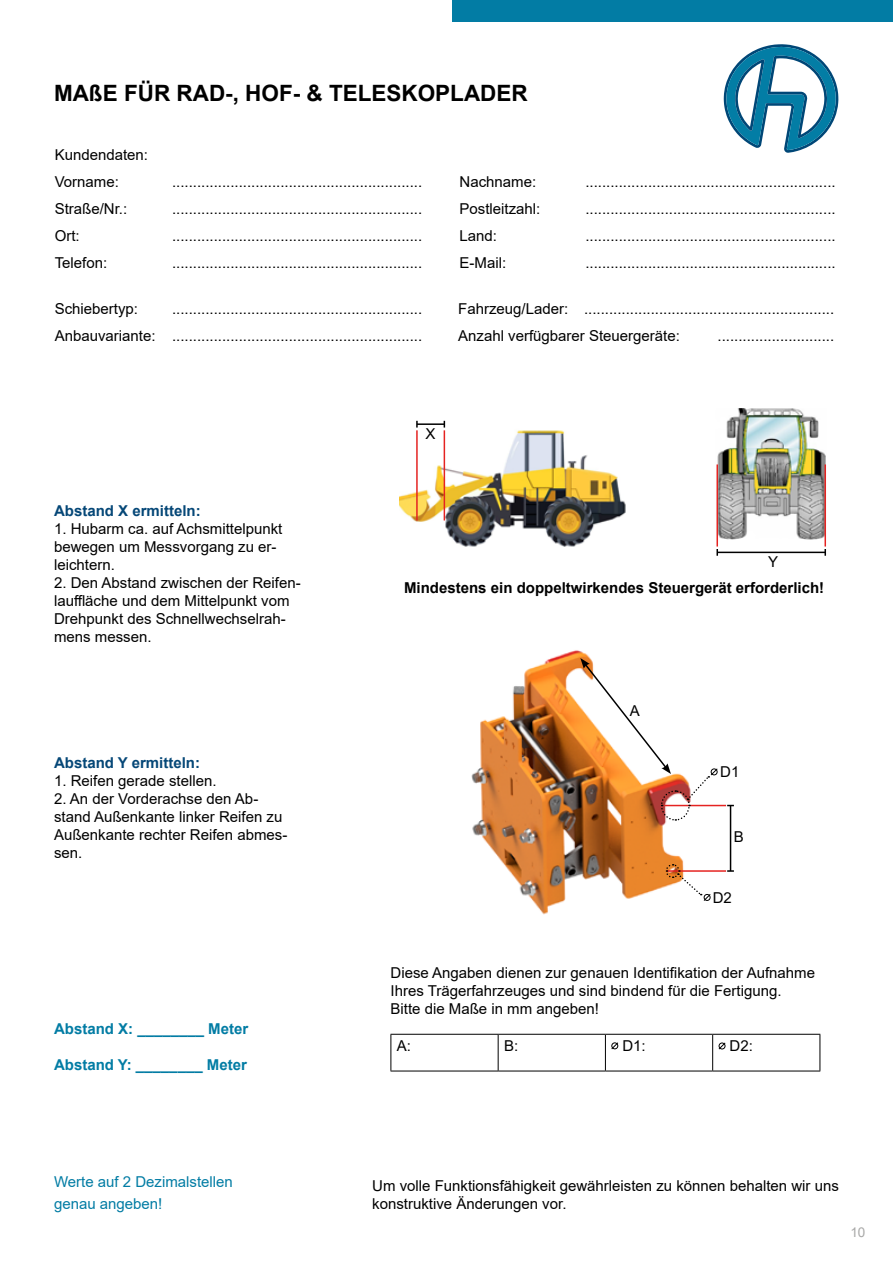
<style>
.page{position:relative;width:893px;height:1263px;background:#fff}
.page>*{position:absolute;margin:0;border:0;box-sizing:border-box;transform-origin:0 0}
.t1{font:700 22.5px "Arial";color:#000}
.t2{font:15px/18px "Arial";color:#000}
.t3{font:700 15px "Arial";color:#000}
.t4{font:700 15px "Arial";color:#027ca4}
.t5{font:700 15px "Arial";color:#054777}
.t6{font:15px/22.5px "Arial";color:#027ca4}
.t7{font:13.5px "Arial";color:#a8a8a7}
</style>
<div class="page">
<div style="left:452px;top:0;width:441px;height:21px;background:#027ca4"></div>
<img style="left:400px;top:420px;width:226px;height:126px">
<img style="left:717px;top:408px;width:109px;height:131px">
<img style="left:471px;top:650px;width:263px;height:265px">
<hr style="left:390px;top:1034px;width:108px;height:1px;background:#000">
<hr style="left:390px;top:1035px;width:1px;height:36px;background:#000">
<hr style="left:498px;top:1034px;width:107px;height:1px;background:#000">
<hr style="left:498px;top:1035px;width:1px;height:36px;background:#000">
<hr style="left:605px;top:1034px;width:108px;height:1px;background:#000">
<hr style="left:605px;top:1035px;width:1px;height:36px;background:#000">
<hr style="left:713px;top:1034px;width:107px;height:1px;background:#000">
<hr style="left:712px;top:1035px;width:1px;height:36px;background:#000">
<hr style="left:819px;top:1035px;width:1px;height:36px;background:#000">
<hr style="left:390px;top:1071px;width:108px;height:1px;background:#000">
<hr style="left:498px;top:1071px;width:107px;height:1px;background:#000">
<hr style="left:605px;top:1071px;width:108px;height:1px;background:#000">
<hr style="left:713px;top:1071px;width:107px;height:1px;background:#000">
<svg style="left:611px;top:1042px;width:8px;height:8px"></svg>
<svg style="left:718px;top:1042px;width:8px;height:8px"></svg>
<svg style="left:724px;top:44px;width:114px;height:109px"></svg>
<hr style="left:416px;top:430px;width:2px;height:90px;background:#e52321">
<hr style="left:444px;top:430px;width:1px;height:90px;background:#e52321">
<hr style="left:417px;top:423px;width:27px;height:2px;background:#000">
<svg style="left:416px;top:421px;width:2px;height:7px"></svg>
<hr style="left:716px;top:464px;width:2px;height:82px;background:#e52321">
<hr style="left:824px;top:464px;width:2px;height:82px;background:#e52321">
<hr style="left:717px;top:552px;width:108px;height:1px;background:#000">
<svg style="left:716px;top:549px;width:2px;height:7px"></svg>
<svg style="left:824px;top:549px;width:2px;height:7px"></svg>
<hr style="left:730px;top:805px;width:1px;height:66px;background:#000">
<svg style="left:727px;top:870px;width:7px;height:2px"></svg>
<hr style="left:664px;top:805px;width:62px;height:1px;background:#e52321">
<hr style="left:667px;top:870px;width:59px;height:2px;background:#e52321">
<svg style="left:580px;top:658px;width:138px;height:163px"></svg>
<svg style="left:665px;top:863px;width:46px;height:39px"></svg>
<h1 class="t1" style="left:54px;top:78px;width:475px">MAßE FÜR RAD-, HOF- &amp; TELESKOPLADER</h1>
<p class="t2" style="left:55px;top:142px;width:95px;line-height:26.8px">Kundendaten:<br>Vorname:</p>
<p class="t2" style="left:172px;top:173px;width:252px">............................................................</p>
<p class="t2" style="left:460px;top:173px;width:78px">Nachname:</p>
<p class="t2" style="left:585px;top:173px;width:252px">............................................................</p>
<p class="t2" style="left:55px;top:200px;width:74px">Straße/Nr.:</p>
<p class="t2" style="left:172px;top:200px;width:252px">............................................................</p>
<p class="t2" style="left:460px;top:200px;width:82px">Postleitzahl:</p>
<p class="t2" style="left:585px;top:200px;width:252px">............................................................</p>
<p class="t2" style="left:55px;top:227px;width:27px">Ort:</p>
<p class="t2" style="left:172px;top:227px;width:252px">............................................................</p>
<p class="t2" style="left:460px;top:227px;width:39px">Land:</p>
<p class="t2" style="left:585px;top:227px;width:252px">............................................................</p>
<p class="t2" style="left:55px;top:254px;width:54px">Telefon:</p>
<p class="t2" style="left:172px;top:254px;width:252px">............................................................</p>
<p class="t2" style="left:460px;top:254px;width:48px">E-Mail:</p>
<p class="t2" style="left:585px;top:254px;width:252px">............................................................</p>
<p class="t2" style="left:55px;top:299px;width:85px">Schiebertyp:</p>
<p class="t2" style="left:172px;top:299px;width:252px">............................................................</p>
<p class="t2" style="left:458px;top:299px;width:378px">Fahrzeug/Lader: ............................................................</p>
<p class="t2" style="left:55px;top:326px;width:369px">Anbauvariante: ............................................................</p>
<p class="t2" style="left:458px;top:326px;width:223px">Anzahl verfügbarer Steuergeräte:</p>
<p class="t2" style="left:717px;top:326px;width:118px">............................</p>
<p class="t5" style="left:54px;top:500px;width:148px">Abstand X ermitteln:</p>
<p class="t2" style="left:54px;top:520px;width:230px">1. Hubarm ca. auf Achsmittelpunkt bewegen um Messvorgang zu er&shy;leichtern.</p>
<p class="t2" style="left:54px;top:574px;width:248px">2. Den Abstand zwischen der Reifen&shy;lauffläche und dem Mittelpunkt vom<br>Drehpunkt des Schnellwechselrah&shy;mens messen.</p>
<p class="t5" style="left:54px;top:752px;width:148px">Abstand Y ermitteln:</p>
<p class="t2" style="left:54px;top:771px;width:164px">1. Reifen gerade stellen.</p>
<p class="t2" style="left:54px;top:789px;width:235px">2. An der Vorderachse den Ab&shy;stand Außenkante linker Reifen zu<br>Außenkante rechter Reifen abmes&shy;sen.</p>
<p class="t4" style="left:54px;top:1018px;width:196px">Abstand X: ________ Meter</p>
<p class="t4" style="left:54px;top:1054px;width:194px">Abstand Y: ________ Meter</p>
<p class="t2" style="left:425px;top:425px;width:12px">X</p>
<p class="t2" style="left:768px;top:552px;width:12px">Y</p>
<p class="t3" style="left:404px;top:577px;width:422px">Mindestens ein doppeltwirkendes Steuergerät erforderlich!</p>
<p class="t2" style="left:630px;top:702px;width:12px">A</p>
<p class="t2" style="left:720px;top:762px;width:21px">D1</p>
<p class="t2" style="left:734px;top:827px;width:12px">B</p>
<p class="t2" style="left:713px;top:888px;width:21px">D2</p>
<p class="t2" style="left:390px;top:963px;width:426px">Diese Angaben dienen zur genauen Identifikation der Aufnahme<br>Ihres Trägerfahrzeuges und sind bindend für die Fertigung.<br>Bitte die Maße in mm angeben!</p>
<p class="t2" style="left:397px;top:1037px;width:16px">A:</p>
<p class="t2" style="left:504px;top:1037px;width:16px">B:</p>
<p class="t2" style="left:622px;top:1037px;width:25px">D1:</p>
<p class="t2" style="left:730px;top:1037px;width:25px">D2:</p>
<p class="t6" style="left:54px;top:1170px;width:180px">Werte auf 2 Dezimalstellen genau angeben!</p>
<p class="t2" style="left:372px;top:1177px;width:468px">Um volle Funktionsfähigkeit gewährleisten zu können behalten wir uns konstruktive Änderungen vor.</p>
<p class="t7" style="left:850px;top:1222px;width:17px">10</p>
</div>
